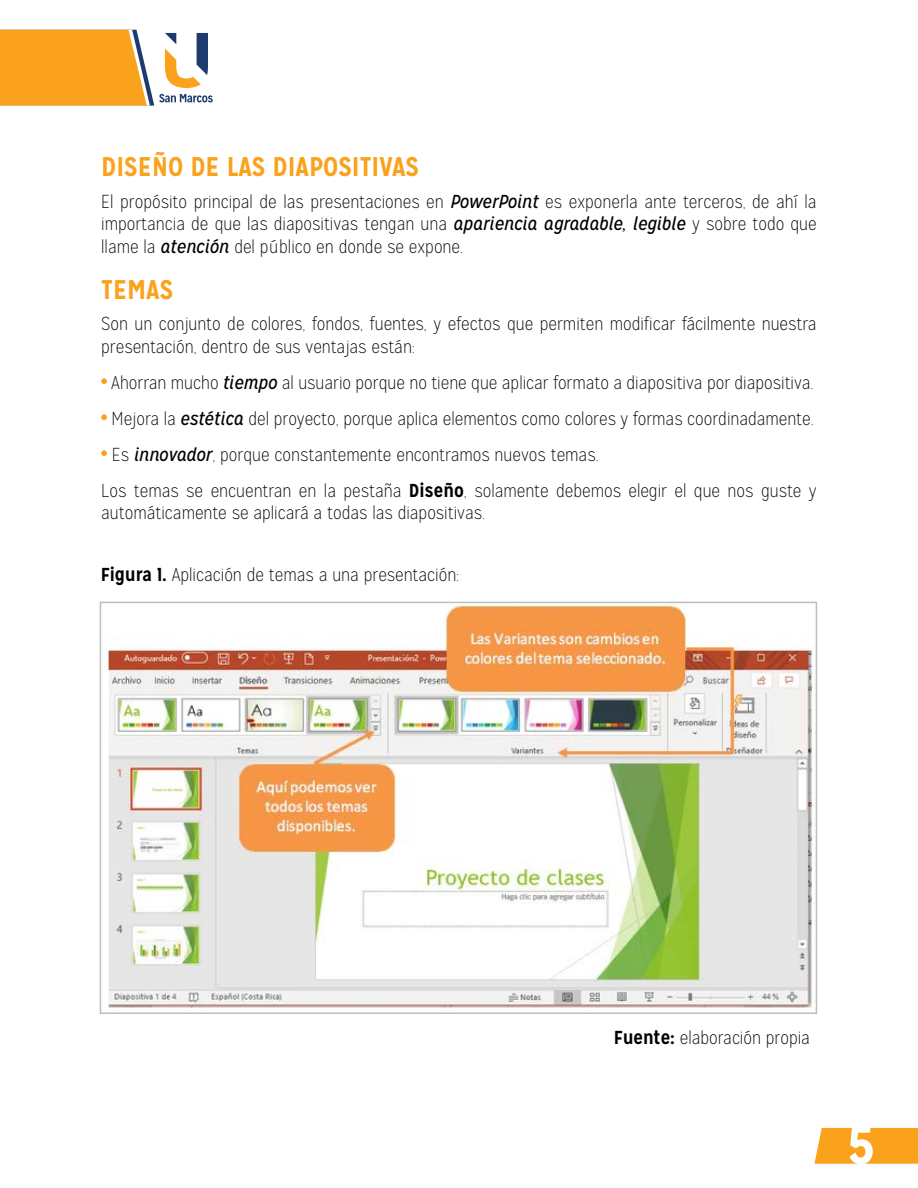
<style>
.page{position:relative;width:918px;height:1188px;background:#fff}
.page>*{position:absolute;margin:0;border:0;box-sizing:border-box;transform-origin:0 0}
.t1{font:700 54.15px "Mission Gothic";color:#fefefe}
.t2{font:700 27px "Mission Gothic";color:#faa21b}
.t3{font:100 18.75px/22.5px "Mission Gothic";color:#000;text-align:justify}
.s1{font-weight:400;font-style:italic}
.s2{font-weight:700}
</style>
<div class="page">
<svg style="left:0;top:30px;width:213px;height:76px"></svg>
<svg style="left:814px;top:1128px;width:104px;height:36px;background:#faa625"></svg>
<svg style="left:101px;top:378px;width:6px;height:6px"></svg>
<svg style="left:101px;top:414px;width:6px;height:6px"></svg>
<svg style="left:101px;top:450px;width:6px;height:6px"></svg>
<img style="left:106px;top:604px;width:709px;height:404px">
<h2 class="t2" style="left:101px;top:150px;width:319px">DISEÑO DE LAS DIAPOSITIVAS</h2>
<p class="t3" style="left:101px;top:190px;width:717px">El propósito principal de las presentaciones en <span class="s1">PowerPoint</span> es exponerla ante terceros, de ahí la importancia de que las diapositivas tengan una <span class="s1">apariencia agradable, legible</span> y sobre todo que llame la <span class="s1">atención</span> del público en donde se expone.</p>
<h2 class="t2" style="left:101px;top:272px;width:74px">TEMAS</h2>
<p class="t3" style="left:101px;top:313px;width:717px">Son un conjunto de colores, fondos, fuentes, y efectos que permiten modificar fácilmente nuestra presentación, dentro de sus ventajas están:</p>
<p class="t3" style="left:111px;top:371px;width:704px">Ahorran mucho <span class="s1">tiempo</span> al usuario porque no tiene que aplicar formato a diapositiva por diapositiva.</p>
<p class="t3" style="left:111px;top:407px;width:704px">Mejora la <span class="s1">estética</span> del proyecto, porque aplica elementos como colores y formas coordinadamente.</p>
<p class="t3" style="left:112px;top:443px;width:488px">Es <span class="s1">innovador</span>, porque constantemente encontramos nuevos temas.</p>
<p class="t3" style="left:101px;top:479px;width:717px">Los temas se encuentran en la pestaña <span class="s2">Diseño</span>, solamente debemos elegir el que nos guste y</p>
<p class="t3" style="left:101px;top:502px;width:385px">automáticamente se aplicará a todas las diapositivas.</p>
<p class="t3" style="left:101px;top:564px;width:360px"><span class="s2">Figura 1.</span> Aplicación de temas a una presentación:</p>
<p class="t3" style="left:614px;top:1026px;width:198px"><span class="s2">Fuente:</span> elaboración propia</p>
<h1 class="t1" style="left:846px;top:1111px;width:31px">5</h1>
</div>
